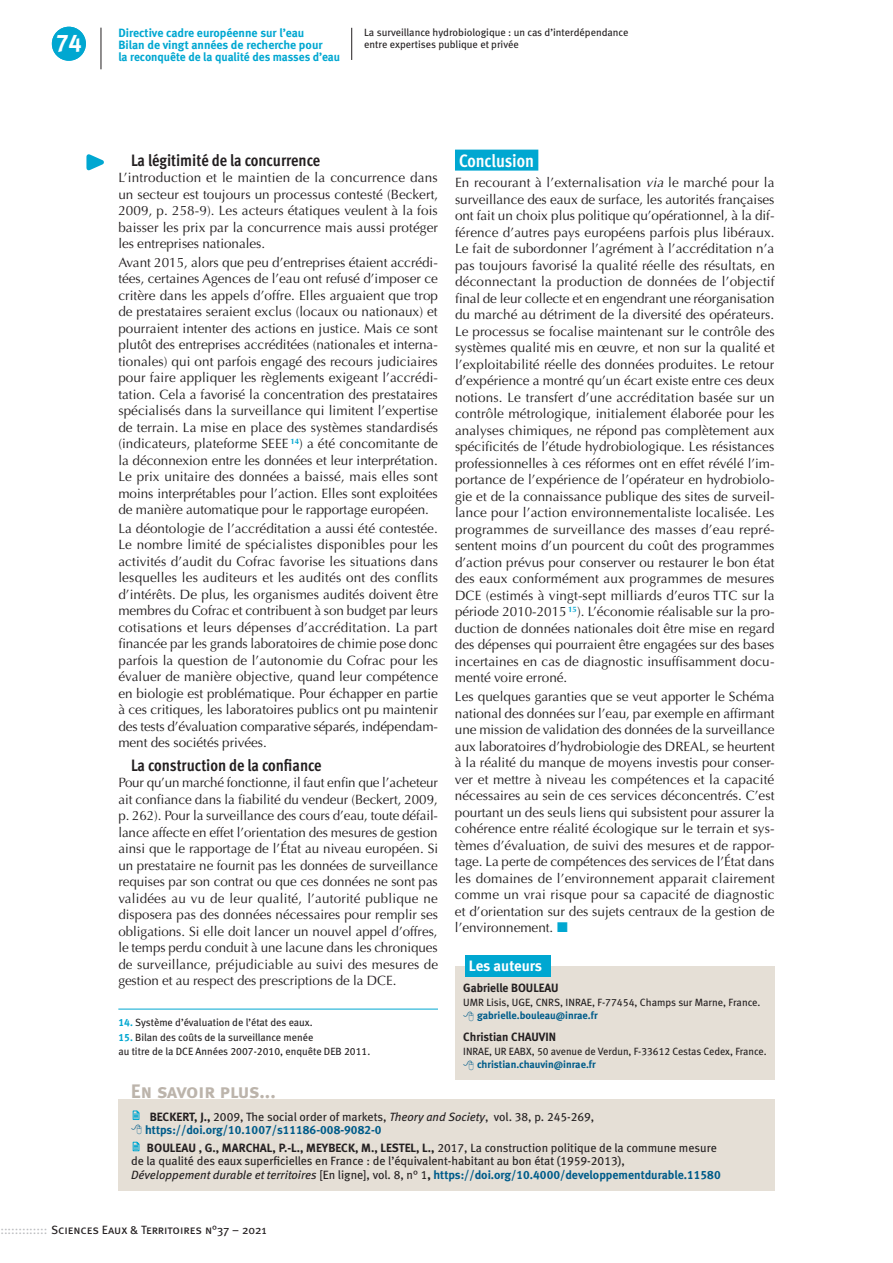
<style>
.page{position:relative;width:893px;height:1263px;background:#fff}
.page>*{position:absolute;margin:0;border:0;box-sizing:border-box;transform-origin:0 0}
.t1{font:24px "Meta Bold Caps Expert";color:#fff}
.t2{font:21px "Meta Bold Caps Expert";color:#fff}
.t3{font:19.5px "Meta Bold LF Caps";letter-spacing:-.015em;color:#bcb4ab}
.H1_bleu{font:700 18px "Meta Cond OT";color:#fff}
.t4{font:700 16.5px "Meta Cond OT";color:#231f20}
.contact-picto{font:15px "Meta Bold LF";letter-spacing:-.005em;color:#fff}
.t5{font:13.5px/16.5px "Optima";letter-spacing:-.005em;color:#231f20;text-align:justify}
.Hors_texte{font:12px/13.5px "Meta Book LF";color:#231f20}
.t6{font:700 12px/12px "Meta";color:#00a7d1}
.t7{font:12px "Meta Book Caps";letter-spacing:-.005em;color:#231f20}
.contacts{font:12px "Meta Bold LF";color:#231f20}
.coordonnées{font:10.5px/13.5px "Meta Book LF";color:#231f20}
.contacts-2{font:10.5px "Meta Book LF";color:#231f20}
.roulette_article{font:10.5px/12px "Meta Book LF";color:#231f20}
.contacts-3{font:10.5px "Meta Bold LF";color:#005c8a}
.s1{font-family:"Meta Bold LF";color:#00a7d1}
.s2{font-style:italic}
.s3{font-family:"Meta Bold LF"}
.s4{font-family:"Meta Bold LF";color:#005c8a}
.s5{color:#bcbdc0}
</style>
<div class="page">
<hr style="left:351px;top:28px;width:1px;height:32px;background:#231f20">
<div style="left:455px;top:150px;width:83px;height:21px;background:#00a7d1"></div>
<svg style="left:86px;top:154px;width:18px;height:17px"></svg>
<div style="left:455px;top:966px;width:319px;height:113px;background:#e5dfd6"></div>
<div style="left:465px;top:955px;width:85px;height:21px;background:#00a7d1"></div>
<div style="left:118px;top:1099px;width:657px;height:91px;background:#e5dfd6"></div>
<svg style="left:133px;top:1141px;width:7px;height:10px"></svg>
<hr style="left:118px;top:1009px;width:320px;height:1px;background:#00a7d1">
<hr style="left:101px;top:28px;width:1px;height:41px;background:#231f20">
<div style="left:52px;top:27px;width:34px;height:34px;background:#00a7d1;border-radius:50%"></div>
<svg style="left:132px;top:1110px;width:8px;height:10px"></svg>
<h2 class="t2" style="left:58px;top:31px;width:24px">74</h2>
<p class="t6" style="left:118px;top:26px;width:223px">Directive cadre européenne sur l’eau<br>Bilan de vingt années de recherche pour<br>la reconquête de la qualité des masses d’eau</p>
<h1 class="t1" style="left:56px;top:28px;width:27px">74</h1>
<p class="roulette_article" style="left:364px;top:27px;width:266px">La surveillance hydrobiologique : un cas d’interdépendance entre expertises publique et privée</p>
<h2 class="t4" style="left:131px;top:149px;width:191px">La légitimité de la concurrence</h2>
<p class="t5" style="left:118px;top:169px;width:321px">L’introduction et le maintien de la concurrence dans un secteur est toujours un processus contesté (Beckert, 2009, p. 258-9). Les acteurs étatiques veulent à la fois baisser les prix par la concurrence mais aussi protéger les entreprises nationales.</p>
<p class="t5" style="left:118px;top:254px;width:321px">Avant 2015, alors que peu d’entreprises étaient accrédi&shy;tées, certaines Agences de l’eau ont refusé d’imposer ce critère dans les appels d’offre. Elles arguaient que trop de prestataires seraient exclus (locaux ou nationaux) et pourraient intenter des actions en justice. Mais ce sont plutôt des entreprises accréditées (nationales et interna&shy;tionales) qui ont parfois engagé des recours judiciaires pour faire appliquer les règlements exigeant l’accrédi&shy;tation. Cela a favorisé la concentration des prestataires spécialisés dans la surveillance qui limitent l’expertise de terrain. La mise en place des systèmes standardisés (indicateurs, plateforme SEEE <sup>14</sup>) a été concomitante de la déconnexion entre les données et leur interprétation.<br>Le prix unitaire des données a baissé, mais elles sont moins interprétables pour l’action. Elles sont exploitées de manière automatique pour le rapportage européen.</p>
<p class="t5" style="left:118px;top:520px;width:321px">La déontologie de l’accréditation a aussi été contestée.<br>Le nombre limité de spécialistes disponibles pour les activités d’audit du Cofrac favorise les situations dans lesquelles les auditeurs et les audités ont des conflits d’intérêts. De plus, les organismes audités doivent être membres du Cofrac et contribuent à son budget par leurs cotisations et leurs dépenses d’accréditation. La part financée par les grands laboratoires de chimie pose donc parfois la question de l’autonomie du Cofrac pour les évaluer de manière objective, quand leur compétence en biologie est problématique. Pour échapper en partie à ces critiques, les laboratoires publics ont pu maintenir des tests d’évaluation comparative séparés, indépendam&shy;ment des sociétés privées.</p>
<h2 class="t4" style="left:131px;top:754px;width:192px">La construction de la confiance</h2>
<p class="t5" style="left:118px;top:775px;width:321px">Pour qu’un marché fonctionne, il faut enfin que l’acheteur ait confiance dans la fiabilité du vendeur (Beckert, 2009, p. 262). Pour la surveillance des cours d’eau, toute défail&shy;lance affecte en effet l’orientation des mesures de gestion ainsi que le rapportage de l’État au niveau européen. Si un prestataire ne fournit pas les données de surveillance requises par son contrat ou que ces données ne sont pas validées au vu de leur qualité, l’autorité publique ne disposera pas des données nécessaires pour remplir ses obligations. Si elle doit lancer un nouvel appel d’offres, le temps perdu conduit à une lacune dans les chroniques de surveillance, préjudiciable au suivi des mesures de gestion et au respect des prescriptions de la DCE.</p>
<p class="coordonnées" style="left:118px;top:1015px;width:196px"><span class="s1">14.</span> Système d’évaluation de l’état des eaux.</p>
<p class="coordonnées" style="left:118px;top:1031px;width:254px"><span class="s1">15.</span> Bilan des coûts de la surveillance menée<br>au titre de la DCE Années 2007-2010, enquête DEB 2011.</p>
<p class="t3" style="left:131px;top:1080px;width:146px">En savoir plus...</p>
<p class="H1_bleu" style="left:459px;top:149px;width:76px">Conclusion</p>
<p class="t5" style="left:455px;top:175px;width:321px">En recourant à l’externalisation <span class="s2">via</span> le marché pour la surveillance des eaux de surface, les autorités françaises ont fait un choix plus politique qu’opérationnel, à la dif&shy;férence d’autres pays européens parfois plus libéraux.<br>Le fait de subordonner l’agrément à l’accréditation n’a pas toujours favorisé la qualité réelle des résultats, en déconnectant la production de données de l’objectif final de leur collecte et en engendrant une réorganisation du marché au détriment de la diversité des opérateurs.<br>Le processus se focalise maintenant sur le contrôle des systèmes qualité mis en œuvre, et non sur la qualité et l’exploitabilité réelle des données produites. Le retour d’expérience a montré qu’un écart existe entre ces deux notions. Le transfert d’une accréditation basée sur un contrôle métrologique, initialement élaborée pour les analyses chimiques, ne répond pas complètement aux spécificités de l’étude hydrobiologique. Les résistances professionnelles à ces réformes ont en effet révélé l’im&shy;portance de l’expérience de l’opérateur en hydrobiolo&shy;gie et de la connaissance publique des sites de surveil&shy;lance pour l’action environnementaliste localisée. Les programmes de surveillance des masses d’eau repré&shy;sentent moins d’un pourcent du coût des programmes d’action prévus pour conserver ou restaurer le bon état des eaux conformément aux programmes de mesures DCE (estimés à vingt-sept milliards d’euros TTC sur la période 2010-2015 <sup>15</sup>). L’économie réalisable sur la pro&shy;duction de données nationales doit être mise en regard des dépenses qui pourraient être engagées sur des bases incertaines en cas de diagnostic insuffisamment docu&shy;menté voire erroné.</p>
<p class="t5" style="left:455px;top:688px;width:321px">Les quelques garanties que se veut apporter le Schéma national des données sur l’eau, par exemple en affirmant une mission de validation des données de la surveillance aux laboratoires d’hydrobiologie des DREAL, se heurtent à la réalité du manque de moyens investis pour conser&shy;ver et mettre à niveau les compétences et la capacité nécessaires au sein de ces services déconcentrés. C’est pourtant un des seuls liens qui subsistent pour assurer la cohérence entre réalité écologique sur le terrain et sys&shy;tèmes d’évaluation, de suivi des mesures et de rappor&shy;tage. La perte de compétences des services de l’État dans les domaines de l’environnement apparait clairement comme un vrai risque pour sa capacité de diagnostic et d’orientation sur des sujets centraux de la gestion de l’environnement.</p>
<p class="contact-picto" style="left:469px;top:956px;width:75px">Les auteurs</p>
<p class="contacts" style="left:463px;top:981px;width:97px">Gabrielle BOULEAU</p>
<p class="contacts-2" style="left:463px;top:996px;width:299px">UMR Lisis, UGE, CNRS, INRAE, F-77454, Champs sur Marne, France.</p>
<p class="contacts-3" style="left:477px;top:1009px;width:122px">gabrielle.bouleau@inrae.fr</p>
<p class="contacts" style="left:463px;top:1030px;width:94px">Christian CHAUVIN</p>
<p class="contacts-2" style="left:463px;top:1045px;width:305px">INRAE, UR EABX, 50 avenue de Verdun, F-33612 Cestas Cedex, France.</p>
<p class="contacts-3" style="left:477px;top:1058px;width:120px">christian.chauvin@inrae.fr</p>
<p class="Hors_texte" style="left:145px;top:1109px;width:451px;text-indent:4px"><span class="s3">BECKERT, J.,</span> 2009, The social order of markets, <span class="s2">Theory and Society</span>, vol. 38, p. 245-269, <span class="s4">https://doi.org/10.1007/s11186-008-9082-0</span></p>
<p class="Hors_texte" style="left:131px;top:1141px;width:591px;text-indent:16px"><span class="s3">BOULEAU , G., MARCHAL, P.-L., MEYBECK, M., LESTEL, L.,</span> 2017, La construction politique de la commune mesure de la qualité des eaux superficielles en France : de l’équivalent-habitant au bon état (1959-2013),<br><span class="s2">Développement durable et territoires</span> [En ligne], vol. 8, n° 1<span class="s3">,</span> <span class="s4">https://doi.org/10.4000/developpementdurable.11580</span></p>
<p class="t7" style="left:0;top:1223px;width:268px"><span class="s5">:::::::::::::</span> Sciences Eaux &amp; Territoires n°37 – 2021</p>
</div>
